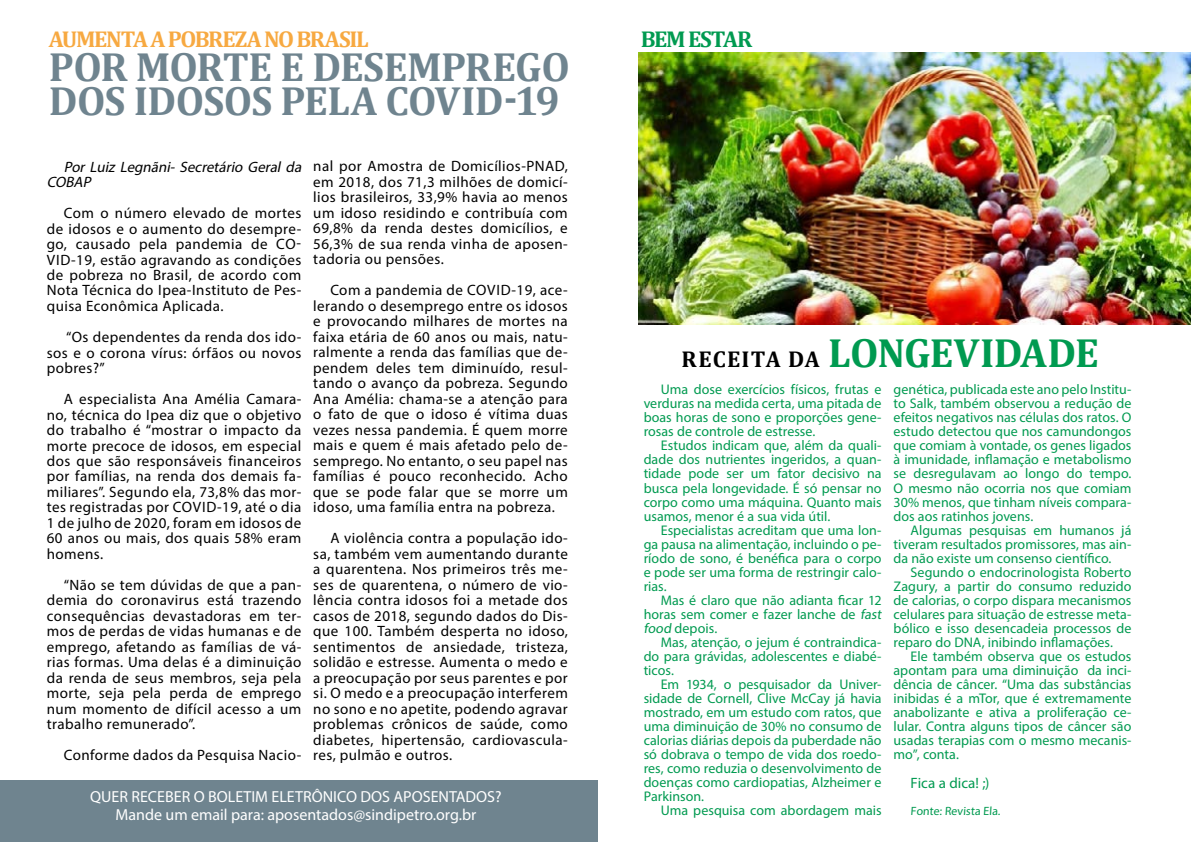
<style>
.page{position:relative;width:1191px;height:842px;background:#fff}
.page>*{position:absolute;margin:0;border:0;box-sizing:border-box;transform-origin:0 0}
.t1{font:700 41px/34px "Cambria";letter-spacing:-.02em;color:#6f848f}
.t2{font:700 41px "Cambria";letter-spacing:-.02em;color:#009a50}
.t3{font:700 23px "Cambria";letter-spacing:-.06em;color:#f7a941}
.t4{font:700 23px "Cambria";letter-spacing:-.055em;color:#009a50}
.t5{font:16px/18px "Myriad Pro";color:#fff;text-align:center}
.t6{font:15px/15.5px "Myriad Pro";letter-spacing:.03em;color:#000;text-align:justify}
.t7{font:italic 15px/15.5px "Myriad Pro";color:#000}
.t8{font:15px "Myriad Pro";color:#009a50}
.t9{font:14px/14px "Myriad Pro";color:#009a50;text-align:justify}
.t10{font:12px "Myriad Pro";color:#009a50}
.s1{font-size:23px;color:#000}
</style>
<div class="page">
<div style="left:0;top:780px;width:597px;height:62px;background:#6f848f"></div>
<img style="left:639px;top:52px;width:552px;height:273px">
<h2 class="t3" style="left:49px;top:23px;width:321px">AUMENTA A POBREZA NO BRASIL</h2>
<h1 class="t1" style="left:49px;top:49px;width:522px">POR MORTE E DESEMPREGO<br>DOS IDOSOS PELA COVID-19</h1>
<p class="t6" style="left:313px;top:158px;width:256px">nal por Amostra de Domicílios-PNAD, em 2018, dos 71,3 milhões de domicí&shy;lios brasileiros, 33,9% havia ao menos um idoso residindo e contribuía com 69,8% da renda destes domicílios, e 56,3% de sua renda vinha de aposen&shy;tadoria ou pensões.</p>
<p class="t6" style="left:313px;top:282px;width:256px;text-indent:17px">Com a pandemia de COVID-19, ace&shy;lerando o desemprego entre os idosos e provocando milhares de mortes na faixa etária de 60 anos ou mais, natu&shy;ralmente a renda das famílias que de&shy;pendem deles tem diminuído, resul&shy;tando o avanço da pobreza. Segundo Ana Amélia: chama-se a atenção para o fato de que o idoso é vítima duas vezes nessa pandemia. É quem morre mais e quem é mais afetado pelo de&shy;semprego. No entanto, o seu papel nas famílias é pouco reconhecido. Acho que se pode falar que se morre um idoso, uma família entra na pobreza.</p>
<p class="t6" style="left:313px;top:530px;width:256px;text-indent:17px">A violência contra a população ido&shy;sa, também vem aumentando durante a quarentena. Nos primeiros três me&shy;ses de quarentena, o número de vio&shy;lência contra idosos foi a metade dos casos de 2018, segundo dados do Dis&shy;que 100. Também desperta no idoso, sentimentos de ansiedade, tristeza, solidão e estresse. Aumenta o medo e a preocupação por seus parentes e por si. O medo e a preocupação interferem no sono e no apetite, podendo agravar problemas crônicos de saúde, como diabetes, hipertensão, cardiovascula&shy;res, pulmão e outros.</p>
<p class="t5" style="left:90px;top:788px;width:413px">QUER RECEBER O BOLETIM ELETRÔNICO DOS APOSENTADOS?<br>Mande um email para: aposentados@sindipetro.org.br</p>
<p class="t7" style="left:47px;top:158px;width:259px;text-indent:17px">Por Luiz Legnãni- Secretário Geral da<br>COBAP</p>
<p class="t6" style="left:47px;top:205px;width:256px;text-indent:17px">Com o número elevado de mortes de idosos e o aumento do desempre&shy;go, causado pela pandemia de CO-VID-19, estão agravando as condições de pobreza no Brasil, de acordo com Nota Técnica do Ipea-Instituto de Pes&shy;quisa Econômica Aplicada.</p>
<p class="t6" style="left:47px;top:329px;width:256px;text-indent:20px">“Os dependentes da renda dos ido&shy;sos e o corona vírus: órfãos ou novos pobres?”</p>
<p class="t6" style="left:47px;top:391px;width:256px;text-indent:17px">A especialista Ana Amélia Camara&shy;no, técnica do Ipea diz que o objetivo do trabalho é “mostrar o impacto da morte precoce de idosos, em especial dos que são responsáveis financeiros por famílias, na renda dos demais fa&shy;miliares”. Segundo ela, 73,8% das mor&shy;tes registradas por COVID-19, até o dia 1 de julho de 2020, foram em idosos de 60 anos ou mais, dos quais 58% eram homens.</p>
<p class="t6" style="left:47px;top:577px;width:256px;text-indent:17px">“Não se tem dúvidas de que a pan&shy;demia do coronavirus está trazendo consequências devastadoras em ter&shy;mos de perdas de vidas humanas e de emprego, afetando as famílias de vá&shy;rias formas. Uma delas é a diminuição da renda de seus membros, seja pela morte, seja pela perda de emprego num momento de difícil acesso a um trabalho remunerado”.</p>
<p class="t6" style="left:64px;top:747px;width:239px">Conforme dados da Pesquisa Nacio-</p>
<h2 class="t4" style="left:641px;top:23px;width:113px">BEM ESTAR</h2>
<h1 class="t2" style="left:681px;top:324px;width:419px"><span class="s1">RECEITA DA</span> LONGEVIDADE</h1>
<p class="t9" style="left:643px;top:383px;width:239px;text-indent:17px">Uma dose exercícios físicos, frutas e verduras na medida certa, uma pitada de boas horas de sono e proporções gene&shy;rosas de controle de estresse.</p>
<p class="t9" style="left:643px;top:439px;width:239px;text-indent:17px">Estudos indicam que, além da quali&shy;dade dos nutrientes ingeridos, a quan&shy;tidade pode ser um fator decisivo na busca pela longevidade. É só pensar no corpo como uma máquina. Quanto mais usamos, menor é a sua vida útil.</p>
<p class="t9" style="left:643px;top:523px;width:239px;text-indent:17px">Especialistas acreditam que uma lon&shy;ga pausa na alimentação, incluindo o pe&shy;ríodo de sono, é benéfica para o corpo e pode ser uma forma de restringir calo&shy;rias.</p>
<p class="t9" style="left:643px;top:593px;width:242px;text-align:left;text-indent:17px">Mas é claro que não adianta ficar 12 horas sem comer e fazer lanche de fast food depois.</p>
<p class="t9" style="left:643px;top:635px;width:239px;text-indent:17px">Mas, atenção, o jejum é contraindica&shy;do para grávidas, adolescentes e diabé&shy;ticos.</p>
<p class="t9" style="left:643px;top:677px;width:239px;text-indent:17px">Em 1934, o pesquisador da Univer&shy;sidade de Cornell, Clive McCay já havia mostrado, em um estudo com ratos, que uma diminuição de 30% no consumo de calorias diárias depois da puberdade não só dobrava o tempo de vida dos roedo&shy;res, como reduzia o desenvolvimento de doenças como cardiopatias, Alzheimer e Parkinson.</p>
<p class="t9" style="left:660px;top:803px;width:222px">Uma pesquisa com abordagem mais</p>
<p class="t9" style="left:893px;top:383px;width:239px">genética, publicada este ano pelo Institu&shy;to Salk, também observou a redução de efeitos negativos nas células dos ratos. O estudo detectou que nos camundongos que comiam à vontade, os genes ligados à imunidade, inflamação e metabolismo se desregulavam ao longo do tempo.<br>O mesmo não ocorria nos que comiam 30% menos, que tinham níveis compara&shy;dos aos ratinhos jovens.</p>
<p class="t9" style="left:893px;top:523px;width:239px;text-indent:17px">Algumas pesquisas em humanos já tiveram resultados promissores, mas ain&shy;da não existe um consenso científico.</p>
<p class="t9" style="left:893px;top:565px;width:239px;text-indent:17px">Segundo o endocrinologista Roberto Zagury, a partir do consumo reduzido de calorias, o corpo dispara mecanismos celulares para situação de estresse meta&shy;bólico e isso desencadeia processos de reparo do DNA, inibindo inflamações.</p>
<p class="t9" style="left:893px;top:649px;width:239px;text-indent:17px">Ele também observa que os estudos apontam para uma diminuição da inci&shy;dência de câncer. “Uma das substâncias inibidas é a mTor, que é extremamente anabolizante e ativa a proliferação ce&shy;lular. Contra alguns tipos de câncer são usadas terapias com o mesmo mecanis&shy;mo”, conta.</p>
<p class="t8" style="left:910px;top:774px;width:80px">Fica a dica! ;)</p>
<p class="t10" style="left:910px;top:803px;width:92px">Fonte: Revista Ela.</p>
</div>
